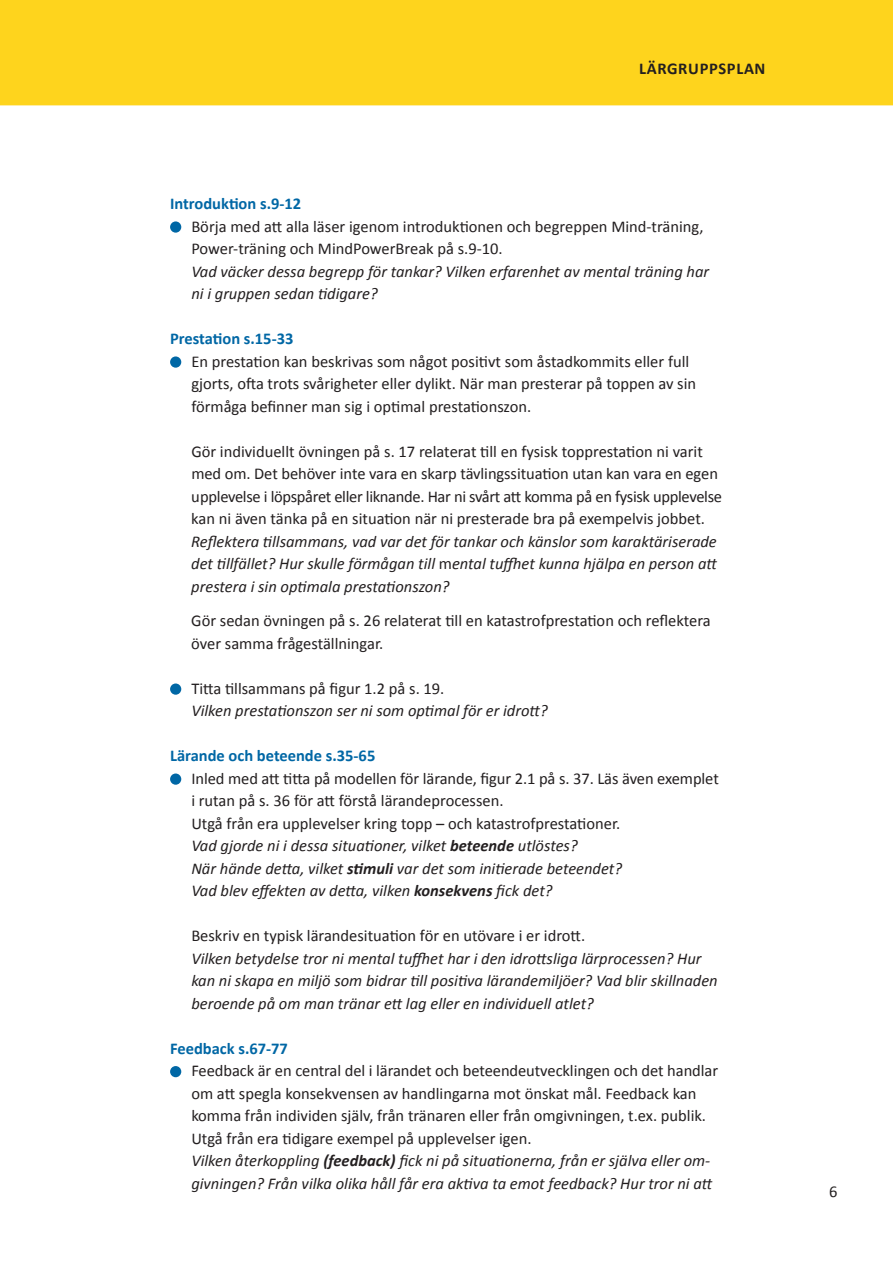
<style>
.page{position:relative;width:893px;height:1263px;background:#fff}
.page>*{position:absolute;margin:0;border:0;box-sizing:border-box;transform-origin:0 0}
.t1{font:16.5px/22.5px "Calibri";color:#231f20}
.t2{font:italic 16.5px/22.5px "Calibri";color:#231f20}
.t3{font:700 16.5px "Calibri";color:#0067a5}
.t4{font:700 16.5px "Calibri";letter-spacing:.04em;color:#231f20}
.s1{font-style:normal}
.s2{font-style:italic}
.s3{font-weight:700;font-style:italic}
</style>
<div class="page">
<div style="left:170px;top:356px;width:11px;height:12px;background:#0067a5;border-radius:50%"></div>
<div style="left:170px;top:683px;width:11px;height:12px;background:#0067a5;border-radius:50%"></div>
<div style="left:170px;top:773px;width:11px;height:12px;background:#0067a5;border-radius:50%"></div>
<div style="left:170px;top:1066px;width:11px;height:11px;background:#0067a5;border-radius:50%"></div>
<svg style="left:0;top:0;width:893px;height:233px"></svg>
<p class="t4" style="left:639px;top:57px;width:128px">LÄRGRUPPSPLAN</p>
<p class="t3" style="left:170px;top:193px;width:133px">Introduktion s.9-12</p>
<p class="t1" style="left:191px;top:215px;width:514px">Börja med att alla läser igenom introduktionen och begreppen Mind-träning,<br>Power-träning och MindPowerBreak på s.9-10.</p>
<p class="t2" style="left:191px;top:259px;width:519px">Vad väcker dessa begrepp för tankar? Vilken erfarenhet av mental träning har ni i gruppen sedan tidigare?</p>
<p class="t3" style="left:170px;top:328px;width:125px">Prestation s.15-33</p>
<p class="t1" style="left:191px;top:350px;width:506px">En prestation kan beskrivas som något positivt som åstadkommits eller full gjorts, ofta trots svårigheter eller dylikt. När man presterar på toppen av sin förmåga befinner man sig i optimal prestationszon.</p>
<p class="t1" style="left:191px;top:440px;width:532px">Gör individuellt övningen på s. 17 relaterat till en fysisk topprestation ni varit med om. Det behöver inte vara en skarp tävlingssituation utan kan vara en egen upplevelse i löpspåret eller liknande. Har ni svårt att komma på en fysisk upplevelse kan ni även tänka på en situation när ni presterade bra på exempelvis jobbet.</p>
<p class="t2" style="left:191px;top:529px;width:527px;text-align:justify">Reflektera tillsammans, vad var det för tankar och känslor som karaktäriserade det tillfället? Hur skulle förmågan till <span class="s1">m</span>ental tuffhet kunna hjälpa en person att prestera i sin optimala prestationszon?</p>
<p class="t1" style="left:191px;top:610px;width:521px">Gör sedan övningen på s. 26 relaterat till en katastrofprestation och reflektera över samma frågeställningar.</p>
<p class="t1" style="left:191px;top:677px;width:255px">Titta tillsammans på figur 1.2 på s. 19.</p>
<p class="t2" style="left:191px;top:699px;width:358px">Vilken prestationszon ser ni som optimal för er idrott?</p>
<p class="t3" style="left:170px;top:745px;width:207px">Lärande och beteende s.35-65</p>
<p class="t1" style="left:191px;top:767px;width:529px">Inled med att titta på modellen för lärande, figur 2.1 på s. 37. Läs även exemplet i rutan på s. 36 för att förstå lärandeprocessen.<br>Utgå från era upplevelser kring topp – och katastrofprestationer.<br><span class="s2">Vad gjorde ni i dessa situationer, vilket</span> <span class="s3">beteende</span> <span class="s2">utlöstes?<br>När hände detta, vilket</span> <span class="s3">stimuli</span> <span class="s2">var det som initierade beteendet?<br>Vad blev effekten av detta, vilken</span> <span class="s3">konsekvens</span> <span class="s2">fick det?</span></p>
<p class="t1" style="left:191px;top:925px;width:395px">Beskriv en typisk lärandesituation för en utövare i er idrott.</p>
<p class="t2" style="left:191px;top:946px;width:528px">Vilken betydelse tror ni mental tuffhet har i den idrottsliga lärprocessen? Hur kan ni skapa en miljö som bidrar till positiva lärandemiljöer? Vad blir skillnaden beroende på om man tränar ett lag eller en individuell atlet?</p>
<p class="t3" style="left:170px;top:1038px;width:119px">Feedback s.67-77</p>
<p class="t1" style="left:191px;top:1060px;width:528px">Feedback är en central del i lärandet och beteendeutvecklingen och det handlar om att spegla konsekvensen av handlingarna mot önskat mål. Feedback kan komma från individen själv, från tränaren eller från omgivningen, t.ex. publik.<br>Utgå från era tidigare exempel på upplevelser igen.<br><span class="s2">Vilken återkoppling</span> <span class="s3">(feedback)</span> <span class="s2">fick ni på situationerna, från er själva eller om&shy;givningen? Från vilka olika håll får era aktiva ta emot feedback? Hur tror ni att</span></p>
<p class="t1" style="left:829px;top:1180px;width:10px">6</p>
</div>
